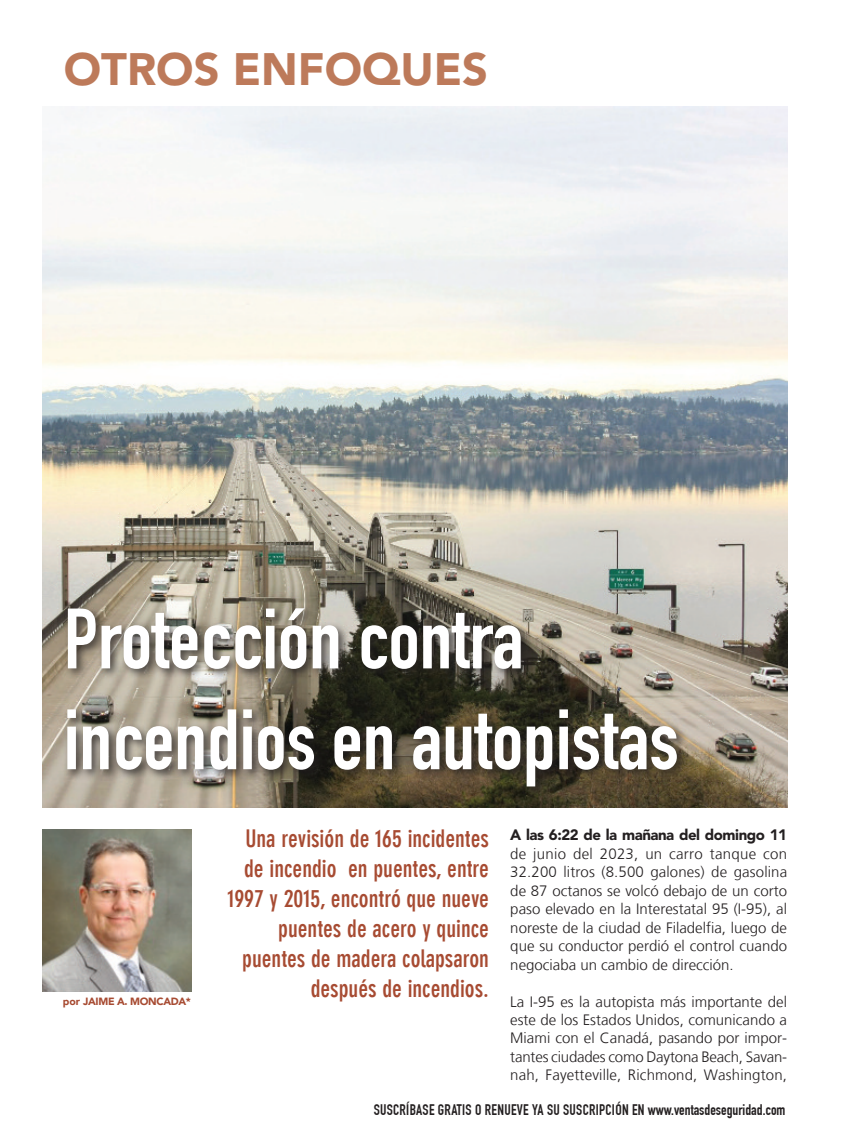
<style>
.page{position:relative;width:851px;height:1148px;background:#fff}
.page>*{position:absolute;margin:0;border:0;box-sizing:border-box;transform-origin:0 0}
.t1{font:84px/100.8px "DIN Engschrift Std";color:#fff}
.t2{font:900 45px "Avenir LT Std";color:#bd7a5a}
.t3{font:700 condensed 24px/30px "DIN Neuzeit Grotesk Std";color:#a74b32;text-align:right}
.t4{font:300 15px/18.5px "Frutiger LT";color:#231f20;text-align:justify}
.t5{font:15px "DIN Engschrift Std";letter-spacing:.02em;color:#231f20}
.t6{font:900 15px "Avenir LT Std";letter-spacing:-.03em;color:#231f20}
.t7{font:900 10.5px "Avenir LT";letter-spacing:-.03em;color:#a74b32}
</style>
<div class="page">
<img style="left:42px;top:106px;width:745px;height:701px">
<div style="left:63px;top:604px;width:626px;height:194px;background:#231f20;opacity:.75"></div>
<img style="left:42px;top:829px;width:149px;height:162px">
<h2 class="t2" style="left:64px;top:51px;width:426px">OTROS ENFOQUES</h2>
<h1 class="t1" style="left:64px;top:600px;width:616px">ProtecciÛn contra incendios en autopistas</h1>
<p class="t7" style="left:63px;top:995px;width:130px">por JAIME A. MONCADA*</p>
<h3 class="t3" style="left:227px;top:826px;width:263px">Una revisiÛn de 165 incidentes de incendio en puentes, entre<br>1997 y 2015, encontrÛ que nueve puentes de acero y quince puentes de madera colapsaron despuÈs de incendios.</h3>
<p class="t6" style="left:510px;top:829px;width:278px">A las 6:22 de la mañana del domingo 11</p>
<p class="t4" style="left:510px;top:844px;width:278px">de junio del 2023, un carro tanque con 32.200 litros (8.500 galones) de gasolina de 87 octanos se volcó debajo de un corto paso elevado en la Interestatal 95 (I-95), al noreste de la ciudad de Filadelfia, luego de que su conductor perdió el control cuando negociaba un cambio de dirección.</p>
<p class="t4" style="left:510px;top:992px;width:278px">La I-95 es la autopista más importante del este de los Estados Unidos, comunicando a Miami con el Canadá, pasando por impor&shy;tantes ciudades como Daytona Beach, Savan&shy;nah, Fayetteville, Richmond, Washington,</p>
<p class="t5" style="left:374px;top:1104px;width:413px">SUSCRÍBASE GRATIS O RENUEVE YA SU SUSCRIPCIÓN EN www.ventasdeseguridad.com</p>
</div>
